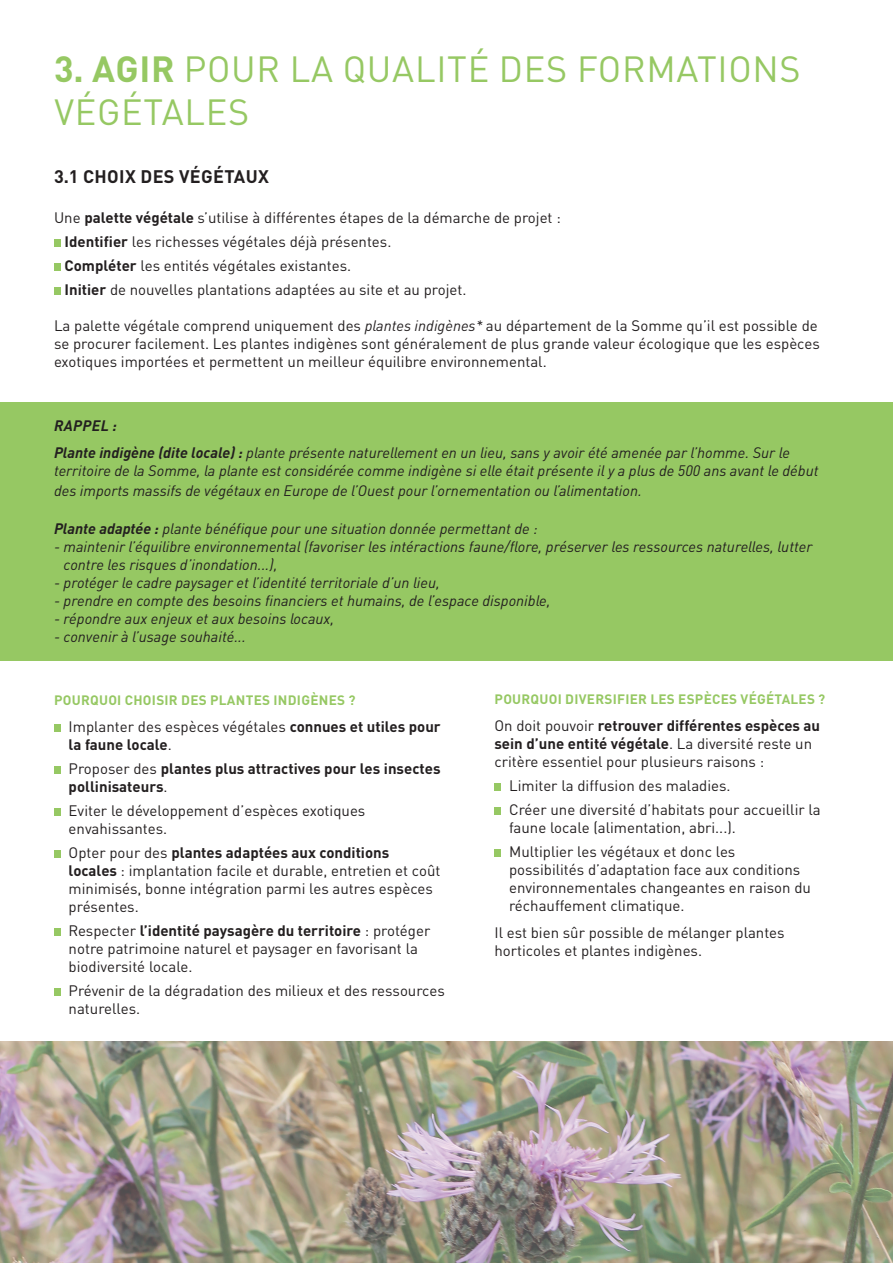
<style>
.page{position:relative;width:893px;height:1263px;background:#fff}
.page>*{position:absolute;margin:0;border:0;box-sizing:border-box;transform-origin:0 0}
.t1{font:36px/43.2px "DIN Pro";letter-spacing:.02em;color:#96c863}
.t2{font:700 18px "DIN Pro";letter-spacing:.02em;color:#231f20}
.t3{font:15px/18px "DIN Pro";color:#231f20}
.t4{font:italic 15px/18px "DIN Pro";color:#231f20}
.t5{font:700 15px/18px "DIN Pro";color:#231f20}
.t6{font:italic 700 15px "DIN Pro";letter-spacing:.02em;color:#231f20}
.t7{font:700 13.5px "DIN Pro";letter-spacing:.02em;color:#96c863}
.s1{font-weight:700}
.s2{font-style:italic}
.s3{font-weight:400}
</style>
<div class="page">
<div style="left:0;top:402px;width:893px;height:259px;background:#96c863"></div>
<img style="left:0;top:1041px;width:893px;height:222px">
<div style="left:54px;top:725px;width:7px;height:7px;background:#96c863"></div>
<div style="left:54px;top:767px;width:7px;height:7px;background:#96c863"></div>
<div style="left:54px;top:809px;width:7px;height:7px;background:#96c863"></div>
<div style="left:54px;top:851px;width:7px;height:7px;background:#96c863"></div>
<div style="left:54px;top:929px;width:7px;height:7px;background:#96c863"></div>
<div style="left:54px;top:989px;width:7px;height:7px;background:#96c863"></div>
<div style="left:494px;top:784px;width:7px;height:7px;background:#96c863"></div>
<div style="left:494px;top:808px;width:7px;height:7px;background:#96c863"></div>
<div style="left:494px;top:850px;width:7px;height:7px;background:#96c863"></div>
<div style="left:54px;top:239px;width:7px;height:8px;background:#96c863"></div>
<div style="left:54px;top:263px;width:7px;height:8px;background:#96c863"></div>
<div style="left:54px;top:287px;width:7px;height:8px;background:#96c863"></div>
<p class="t1" style="left:54px;top:43px;width:748px"><span class="s1">3. AGIR</span> POUR LA QUALITÉ DES FORMATIONS<br>VÉGÉTALES</p>
<p class="t2" style="left:54px;top:162px;width:216px">3.1 CHOIX DES VÉGÉTAUX</p>
<p class="t3" style="left:54px;top:207px;width:508px">Une <span class="s1">palette végétale</span> s’utilise à différentes étapes de la démarche de projet :</p>
<p class="t3" style="left:65px;top:231px;width:328px"><span class="s1">Identifier</span> les richesses végétales déjà présentes.</p>
<p class="t3" style="left:65px;top:255px;width:288px"><span class="s1">Compléter</span> les entités végétales existantes.</p>
<p class="t3" style="left:65px;top:279px;width:403px"><span class="s1">Initier</span> de nouvelles plantations adaptées au site et au projet.</p>
<p class="t3" style="left:54px;top:315px;width:767px">La palette végétale comprend uniquement des <span class="s2">plantes indigènes*</span> au département de la Somme qu’il est possible de se procurer facilement. Les plantes indigènes sont généralement de plus grande valeur écologique que les espèces exotiques importées et permettent un meilleur équilibre environnemental.</p>
<p class="t6" style="left:54px;top:414px;width:64px">RAPPEL :</p>
<p class="t4" style="left:54px;top:442px;width:766px"><span class="s1">Plante indigène (dite locale) :</span> plante présente naturellement en un lieu, sans y avoir été amenée par l’homme. Sur le territoire de la Somme, la plante est considérée comme indigène si elle était présente il y a plus de 500 ans avant le début</p>
<p class="t4" style="left:54px;top:480px;width:589px">des imports massifs de végétaux en Europe de l’Ouest pour l’ornementation ou l’alimentation.</p>
<p class="t4" style="left:54px;top:518px;width:485px"><span class="s1">Plante adaptée :</span> plante bénéfique pour une situation donnée permettant de :</p>
<p class="t4" style="left:64px;top:536px;width:750px;text-indent:-10px">- maintenir l’équilibre environnemental (favoriser les intéractions faune/flore, préserver les ressources naturelles, lutter contre les risques d’inondation...),</p>
<p class="t4" style="left:54px;top:572px;width:387px">- protéger le cadre paysager et l’identité territoriale d’un lieu,</p>
<p class="t4" style="left:54px;top:590px;width:498px">- prendre en compte des besoins financiers et humains, de l’espace disponible,</p>
<p class="t4" style="left:54px;top:608px;width:282px">- répondre aux enjeux et aux besoins locaux,</p>
<p class="t4" style="left:54px;top:626px;width:193px">- convenir à l’usage souhaité...</p>
<p class="t7" style="left:54px;top:689px;width:303px">POURQUOI CHOISIR DES PLANTES INDIGÈNES ?</p>
<p class="t5" style="left:69px;top:716px;width:374px"><span class="s3">Implanter des espèces végétales</span> connues et utiles pour la faune locale<span class="s3">.</span></p>
<p class="t5" style="left:69px;top:758px;width:373px"><span class="s3">Proposer des</span> plantes plus attractives pour les insectes pollinisateurs<span class="s3">.</span></p>
<p class="t3" style="left:69px;top:800px;width:298px">Eviter le développement d’espèces exotiques envahissantes.</p>
<p class="t3" style="left:69px;top:842px;width:373px">Opter pour des <span class="s1">plantes adaptées aux conditions locales</span> : implantation facile et durable, entretien et coût minimisés, bonne intégration parmi les autres espèces présentes.</p>
<p class="t3" style="left:69px;top:920px;width:363px">Respecter <span class="s1">l’identité paysagère du territoire</span> : protéger notre patrimoine naturel et paysager en favorisant la biodiversité locale.</p>
<p class="t3" style="left:69px;top:980px;width:378px">Prévenir de la dégradation des milieux et des ressources naturelles.</p>
<p class="t7" style="left:495px;top:688px;width:332px">POURQUOI DIVERSIFIER LES ESPÈCES VÉGÉTALES ?</p>
<p class="t3" style="left:494px;top:715px;width:327px">On doit pouvoir <span class="s1">retrouver différentes espèces au sein d’une entité végétale</span>. La diversité reste un critère essentiel pour plusieurs raisons :</p>
<p class="t3" style="left:509px;top:775px;width:223px">Limiter la diffusion des maladies.</p>
<p class="t3" style="left:509px;top:799px;width:313px">Créer une diversité d’habitats pour accueillir la faune locale (alimentation, abri...).</p>
<p class="t3" style="left:509px;top:841px;width:303px">Multiplier les végétaux et donc les possibilités d’adaptation face aux conditions environnementales changeantes en raison du réchauffement climatique.</p>
<p class="t3" style="left:494px;top:922px;width:292px">Il est bien sûr possible de mélanger plantes horticoles et plantes indigènes.</p>
</div>
